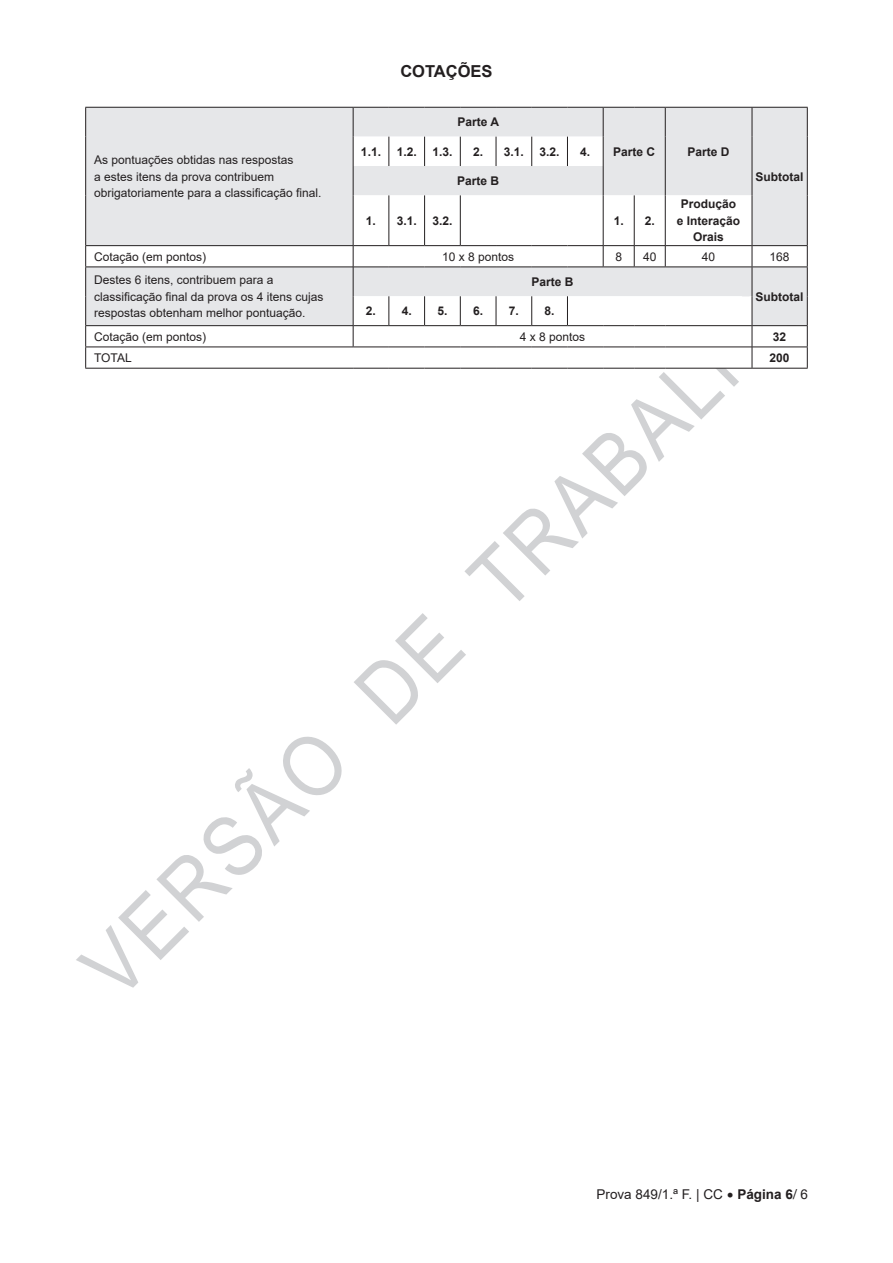
<style>
.page{position:relative;width:893px;height:1263px;background:#fff}
.page>*{position:absolute;margin:0;border:0;box-sizing:border-box;transform-origin:0 0}
.t1{font:84px "Arial";color:#d1d2d4;scale:.9 1}
.t2{font:700 16.5px "Arial";color:#231f20}
.t3{font:13.5px "Arial";color:#231f20}
.t4{font:12px/16.5px "Arial";color:#231f20}
.t5{font:700 12px/16.5px "Arial";color:#231f20;text-align:center}
.s1{font-weight:700}
</style>
<div class="page">
<div style="left:86px;top:108px;width:721px;height:29px;background:#e6e7e9"></div>
<svg style="left:86px;top:137px;width:721px;height:231px;fill:#e6e7e9"></svg>
<hr style="left:85px;top:266px;width:268px;height:1px;background:#231f20">
<hr style="left:752px;top:266px;width:56px;height:1px;background:#231f20">
<hr style="left:353px;top:266px;width:36px;height:1px;background:#231f20">
<hr style="left:389px;top:266px;width:36px;height:1px;background:#231f20">
<hr style="left:425px;top:266px;width:35px;height:1px;background:#231f20">
<hr style="left:460px;top:266px;width:36px;height:1px;background:#231f20">
<hr style="left:496px;top:266px;width:36px;height:1px;background:#231f20">
<hr style="left:532px;top:266px;width:35px;height:1px;background:#231f20">
<hr style="left:567px;top:266px;width:36px;height:1px;background:#231f20">
<hr style="left:603px;top:266px;width:31px;height:1px;background:#231f20">
<hr style="left:634px;top:266px;width:31px;height:1px;background:#231f20">
<hr style="left:665px;top:266px;width:87px;height:1px;background:#231f20">
<hr style="left:353px;top:245px;width:36px;height:1px;background:#231f20">
<hr style="left:389px;top:245px;width:36px;height:1px;background:#231f20">
<hr style="left:425px;top:245px;width:35px;height:1px;background:#231f20">
<hr style="left:460px;top:245px;width:36px;height:1px;background:#231f20">
<hr style="left:496px;top:245px;width:36px;height:1px;background:#231f20">
<hr style="left:532px;top:245px;width:35px;height:1px;background:#231f20">
<hr style="left:567px;top:245px;width:36px;height:1px;background:#231f20">
<hr style="left:603px;top:245px;width:31px;height:1px;background:#231f20">
<hr style="left:634px;top:245px;width:31px;height:1px;background:#231f20">
<hr style="left:665px;top:245px;width:87px;height:1px;background:#231f20">
<hr style="left:752px;top:245px;width:56px;height:1px;background:#231f20">
<hr style="left:85px;top:325px;width:268px;height:1px;background:#231f20">
<hr style="left:353px;top:325px;width:36px;height:1px;background:#231f20">
<hr style="left:389px;top:325px;width:36px;height:1px;background:#231f20">
<hr style="left:425px;top:325px;width:35px;height:1px;background:#231f20">
<hr style="left:460px;top:325px;width:36px;height:1px;background:#231f20">
<hr style="left:496px;top:325px;width:36px;height:1px;background:#231f20">
<hr style="left:532px;top:325px;width:35px;height:1px;background:#231f20">
<hr style="left:567px;top:325px;width:36px;height:1px;background:#231f20">
<hr style="left:603px;top:325px;width:31px;height:1px;background:#231f20">
<hr style="left:634px;top:325px;width:31px;height:1px;background:#231f20">
<hr style="left:665px;top:325px;width:87px;height:1px;background:#231f20">
<hr style="left:752px;top:325px;width:56px;height:1px;background:#231f20">
<svg style="left:603px;top:246px;width:1px;height:20px"></svg>
<svg style="left:634px;top:246px;width:1px;height:20px"></svg>
<svg style="left:665px;top:246px;width:1px;height:20px"></svg>
<svg style="left:752px;top:246px;width:1px;height:50px"></svg>
<svg style="left:665px;top:108px;width:1px;height:87px"></svg>
<svg style="left:752px;top:108px;width:1px;height:87px"></svg>
<svg style="left:389px;top:137px;width:1px;height:29px"></svg>
<svg style="left:424px;top:137px;width:1px;height:29px"></svg>
<svg style="left:460px;top:137px;width:1px;height:29px"></svg>
<svg style="left:496px;top:137px;width:1px;height:29px"></svg>
<svg style="left:531px;top:137px;width:1px;height:29px"></svg>
<svg style="left:567px;top:137px;width:1px;height:29px"></svg>
<svg style="left:603px;top:108px;width:1px;height:87px"></svg>
<hr style="left:389px;top:195px;width:1px;height:50px;background:#231f20">
<hr style="left:424px;top:195px;width:1px;height:50px;background:#231f20">
<hr style="left:460px;top:195px;width:1px;height:50px;background:#231f20">
<hr style="left:603px;top:195px;width:1px;height:51px;background:#231f20">
<hr style="left:634px;top:195px;width:1px;height:51px;background:#231f20">
<hr style="left:665px;top:195px;width:1px;height:51px;background:#231f20">
<hr style="left:752px;top:195px;width:1px;height:51px;background:#231f20">
<hr style="left:85px;top:245px;width:268px;height:1px;background:#231f20">
<hr style="left:85px;top:107px;width:268px;height:1px;background:#231f20">
<svg style="left:807px;top:108px;width:1px;height:87px"></svg>
<hr style="left:807px;top:195px;width:1px;height:50px;background:#231f20">
<svg style="left:807px;top:246px;width:1px;height:122px"></svg>
<svg style="left:353px;top:108px;width:1px;height:87px"></svg>
<hr style="left:353px;top:195px;width:1px;height:51px;background:#231f20">
<svg style="left:353px;top:246px;width:1px;height:50px"></svg>
<hr style="left:353px;top:296px;width:1px;height:30px;background:#231f20">
<svg style="left:389px;top:296px;width:1px;height:29px"></svg>
<svg style="left:424px;top:296px;width:1px;height:29px"></svg>
<svg style="left:460px;top:296px;width:1px;height:29px"></svg>
<svg style="left:353px;top:326px;width:1px;height:21px"></svg>
<hr style="left:353px;top:107px;width:36px;height:1px;background:#231f20">
<hr style="left:389px;top:107px;width:36px;height:1px;background:#231f20">
<hr style="left:425px;top:107px;width:35px;height:1px;background:#231f20">
<hr style="left:460px;top:107px;width:36px;height:1px;background:#231f20">
<hr style="left:496px;top:107px;width:36px;height:1px;background:#231f20">
<hr style="left:532px;top:107px;width:35px;height:1px;background:#231f20">
<hr style="left:567px;top:107px;width:36px;height:1px;background:#231f20">
<hr style="left:603px;top:107px;width:31px;height:1px;background:#231f20">
<hr style="left:634px;top:107px;width:31px;height:1px;background:#231f20">
<hr style="left:665px;top:107px;width:87px;height:1px;background:#231f20">
<hr style="left:752px;top:107px;width:56px;height:1px;background:#231f20">
<hr style="left:752px;top:347px;width:56px;height:1px;background:#231f20">
<hr style="left:752px;top:368px;width:56px;height:1px;background:#231f20">
<svg style="left:85px;top:108px;width:1px;height:87px"></svg>
<hr style="left:85px;top:195px;width:1px;height:50px;background:#231f20">
<svg style="left:85px;top:246px;width:1px;height:122px"></svg>
<hr style="left:85px;top:347px;width:268px;height:1px;background:#231f20">
<hr style="left:353px;top:347px;width:36px;height:1px;background:#231f20">
<hr style="left:389px;top:347px;width:36px;height:1px;background:#231f20">
<hr style="left:425px;top:347px;width:35px;height:1px;background:#231f20">
<hr style="left:460px;top:347px;width:36px;height:1px;background:#231f20">
<hr style="left:496px;top:347px;width:36px;height:1px;background:#231f20">
<hr style="left:532px;top:347px;width:35px;height:1px;background:#231f20">
<hr style="left:567px;top:347px;width:36px;height:1px;background:#231f20">
<hr style="left:603px;top:347px;width:31px;height:1px;background:#231f20">
<hr style="left:634px;top:347px;width:31px;height:1px;background:#231f20">
<hr style="left:665px;top:347px;width:87px;height:1px;background:#231f20">
<hr style="left:85px;top:368px;width:268px;height:1px;background:#231f20">
<hr style="left:353px;top:368px;width:36px;height:1px;background:#231f20">
<hr style="left:389px;top:368px;width:36px;height:1px;background:#231f20">
<hr style="left:425px;top:368px;width:35px;height:1px;background:#231f20">
<hr style="left:460px;top:368px;width:36px;height:1px;background:#231f20">
<hr style="left:496px;top:368px;width:36px;height:1px;background:#231f20">
<hr style="left:532px;top:368px;width:35px;height:1px;background:#231f20">
<hr style="left:567px;top:368px;width:36px;height:1px;background:#231f20">
<hr style="left:603px;top:368px;width:31px;height:1px;background:#231f20">
<hr style="left:634px;top:368px;width:31px;height:1px;background:#231f20">
<hr style="left:665px;top:368px;width:87px;height:1px;background:#231f20">
<svg style="left:496px;top:296px;width:1px;height:29px"></svg>
<svg style="left:531px;top:296px;width:1px;height:29px"></svg>
<svg style="left:567px;top:296px;width:1px;height:29px"></svg>
<hr style="left:752px;top:296px;width:1px;height:30px;background:#231f20">
<svg style="left:752px;top:326px;width:1px;height:42px"></svg>
<h2 class="t2" style="left:400px;top:59px;width:94px">COTAÇÕES</h2>
<p class="t4" style="left:94px;top:152px;width:229px">As pontuações obtidas nas respostas<br>a estes itens da prova contribuem obrigatoriamente para a classificação final.</p>
<p class="t5" style="left:458px;top:114px;width:43px">Parte A</p>
<p class="t5" style="left:361px;top:143px;width:22px">1.1.</p>
<p class="t5" style="left:397px;top:143px;width:22px">1.2.</p>
<p class="t5" style="left:432px;top:143px;width:22px">1.3.</p>
<p class="t5" style="left:473px;top:143px;width:52px">2. 3.1.</p>
<p class="t5" style="left:540px;top:143px;width:22px">3.2.</p>
<p class="t5" style="left:580px;top:143px;width:12px">4.</p>
<p class="t5" style="left:457px;top:173px;width:44px">Parte B</p>
<p class="t5" style="left:366px;top:212px;width:52px">1. 3.1.</p>
<p class="t5" style="left:432px;top:212px;width:22px">3.2.</p>
<p class="t5" style="left:614px;top:212px;width:43px">1. 2.</p>
<p class="t5" style="left:613px;top:144px;width:44px">Parte C</p>
<p class="t5" style="left:688px;top:144px;width:44px">Parte D</p>
<p class="t5" style="left:677px;top:196px;width:65px">Produção e Interação<br>Orais</p>
<p class="t5" style="left:756px;top:168px;width:49px">Subtotal</p>
<p class="t4" style="left:94px;top:248px;width:114px">Cotação (em pontos)</p>
<p class="t4" style="left:442px;top:248px;width:74px">10 x 8 pontos</p>
<p class="t4" style="left:615px;top:248px;width:8px">8</p>
<p class="t4" style="left:643px;top:248px;width:15px">40</p>
<p class="t4" style="left:702px;top:248px;width:15px">40</p>
<p class="t4" style="left:769px;top:248px;width:22px">168</p>
<p class="t4" style="left:94px;top:272px;width:231px">Destes 6 itens, contribuem para a classificação final da prova os 4 itens cujas respostas obtenham melhor pontuação.</p>
<p class="t5" style="left:532px;top:274px;width:44px">Parte B</p>
<h1 class="t1" style="left:56px;top:941px;width:1093px;rotate:-45deg">VERSÃO DE TRABALHO</h1>
<p class="t5" style="left:755px;top:288px;width:49px">Subtotal</p>
<p class="t5" style="left:366px;top:303px;width:47px">2. 4.</p>
<p class="t5" style="left:437px;top:303px;width:47px">5. 6.</p>
<p class="t5" style="left:509px;top:303px;width:47px">7. 8.</p>
<p class="t4" style="left:94px;top:328px;width:114px">Cotação (em pontos)</p>
<p class="t4" style="left:520px;top:328px;width:67px">4 x 8 pontos</p>
<p class="t5" style="left:773px;top:328px;width:15px">32</p>
<p class="t4" style="left:94px;top:349px;width:39px">TOTAL</p>
<p class="t5" style="left:769px;top:350px;width:22px">200</p>
<p class="t3" style="left:596px;top:1185px;width:213px">Prova 849/1.ª F. | CC • <span class="s1">Página 6</span>/ 6</p>
</div>
